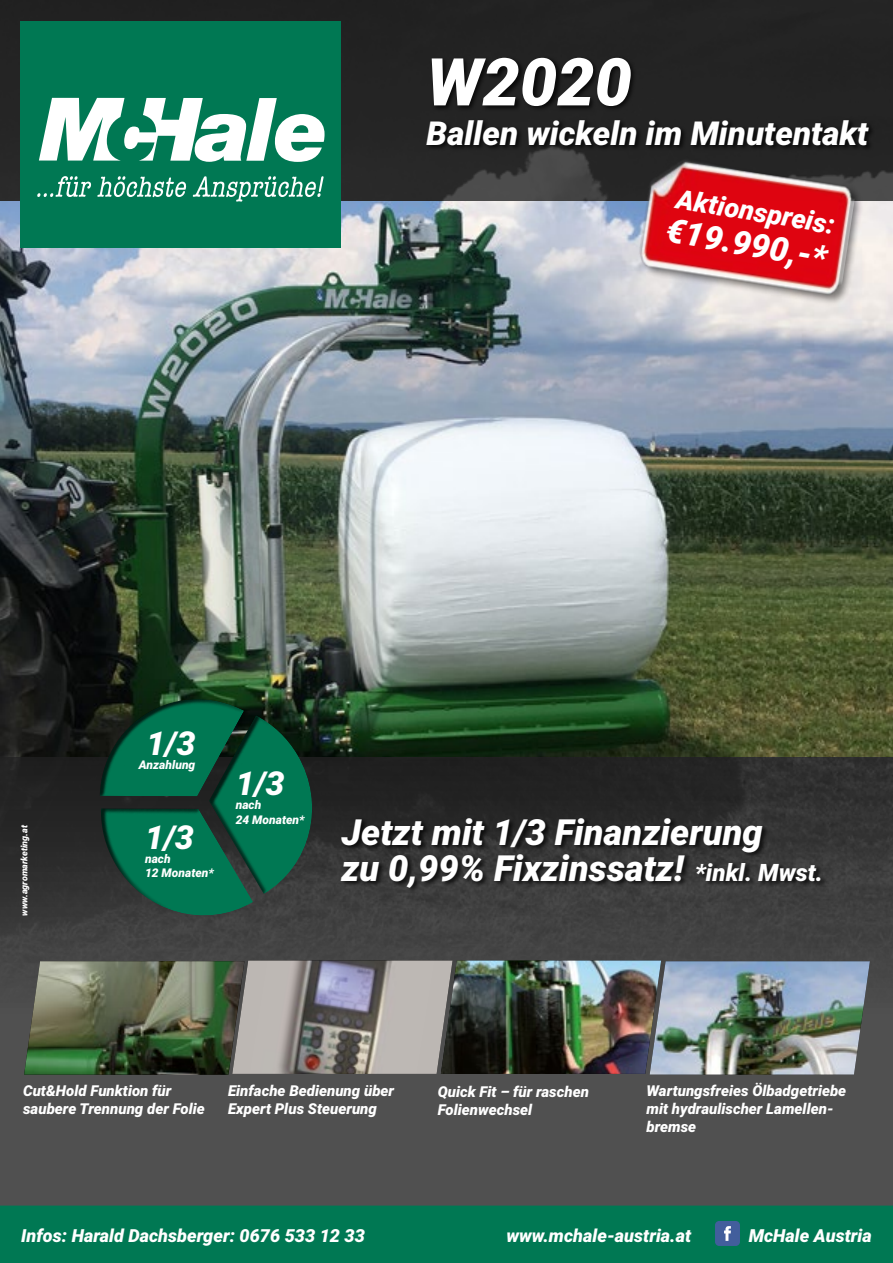
<style>
.page{position:relative;width:893px;height:1263px;background:#505050}
.page>*{position:absolute;margin:0;border:0;box-sizing:border-box;transform-origin:0 0}
.t1{font:italic 900 66px "Roboto";color:#fff}
.t2{font:italic 900 36px/36px "Roboto";color:#fff}
.t3{font:italic 900 33.45px "Roboto";color:#fff}
.t4{font:italic 900 33px "Roboto";color:#fff}
.t5{font:italic 900 27px "Roboto";color:#fff}
.t6{font:italic 900 18px "Roboto";color:#fff}
.t7{font:italic 900 15px/18px "Roboto";color:#fff}
.t8{font:italic 900 12px/14.4px "Roboto";color:#fff}
.t9{font:italic 900 9px "Roboto";letter-spacing:-.005em;color:#fff}
.s1{font-size:24px}
</style>
<div class="page">
<img style="left:0;top:0;width:893px;height:978px">
<div style="left:426px;top:56px;width:450px;height:96px;background:#000;opacity:.75"></div>
<div style="left:0;top:1205px;width:893px;height:58px;background:#007853"></div>
<img style="left:24px;top:960px;width:846px;height:114px">
<img style="left:232px;top:960px;width:221px;height:114px">
<img style="left:0;top:202px;width:893px;height:555px">
<div style="left:20px;top:21px;width:321px;height:227px;background:#007853"></div>
<svg style="left:39px;top:98px;width:286px;height:64px"></svg>
<div style="left:639px;top:159px;width:225px;height:148px;background:#000;opacity:.5"></div>
<img style="left:635px;top:146px;width:223px;height:162px">
<div style="left:340px;top:818px;width:488px;height:76px;background:#000;opacity:.75"></div>
<svg style="left:52px;top:658px;width:295px;height:298px;background:#1c4939"></svg>
<svg style="left:37px;top:176px;width:287px;height:26px"></svg>
<div style="left:715px;top:1221px;width:25px;height:25px;background:#425e9c;border-radius:4px"></div>
<svg style="left:724px;top:1226px;width:7px;height:15px"></svg>
<h1 class="t1" style="left:427px;top:36px;width:207px">W2020</h1>
<h3 class="t4" style="left:427px;top:110px;width:443px">Ballen wickeln im Minutentakt</h3>
<h3 class="t5" style="left:680px;top:179px;width:162px;rotate:10deg">Aktionspreis:</h3>
<h3 class="t3" style="left:671px;top:206px;width:164px;rotate:10deg">€19.990,-*</h3>
<p class="t9" style="left:18px;top:915px;width:92px;rotate:-90deg">www.agromarketing.at</p>
<h3 class="t4" style="left:147px;top:720px;width:50px">1/3</h3>
<p class="t8" style="left:139px;top:757px;width:58px">Anzahlung</p>
<h3 class="t4" style="left:145px;top:814px;width:50px">1/3</h3>
<p class="t8" style="left:145px;top:851px;width:70px">nach<br>12 Monaten*</p>
<h3 class="t4" style="left:236px;top:760px;width:50px">1/3</h3>
<p class="t8" style="left:236px;top:797px;width:70px">nach<br>24 Monaten*</p>
<h2 class="t2" style="left:341px;top:812px;width:483px">Jetzt mit 1/3 Finanzierung<br>zu 0,99% Fixzinssatz! <span class="s1">*inkl. Mwst.</span></h2>
<p class="t7" style="left:23px;top:1081px;width:183px">Cut&amp;Hold Funktion für saubere Trennung der Folie</p>
<p class="t7" style="left:228px;top:1081px;width:168px">Einfache Bedienung über<br>Expert Plus Steuerung</p>
<p class="t6" style="left:21px;top:1223px;width:345px">Infos: Harald Dachsberger: 0676 533 12 33</p>
<p class="t7" style="left:438px;top:1082px;width:153px">Quick Fit – für raschen<br>Folienwechsel</p>
<p class="t7" style="left:646px;top:1081px;width:201px">Wartungsfreies Ölbadgetriebe mit hydraulischer Lamellen&shy;bremse</p>
<p class="t6" style="left:506px;top:1223px;width:186px">www.mchale-austria.at</p>
<p class="t6" style="left:749px;top:1223px;width:125px">McHale Austria</p>
</div>
